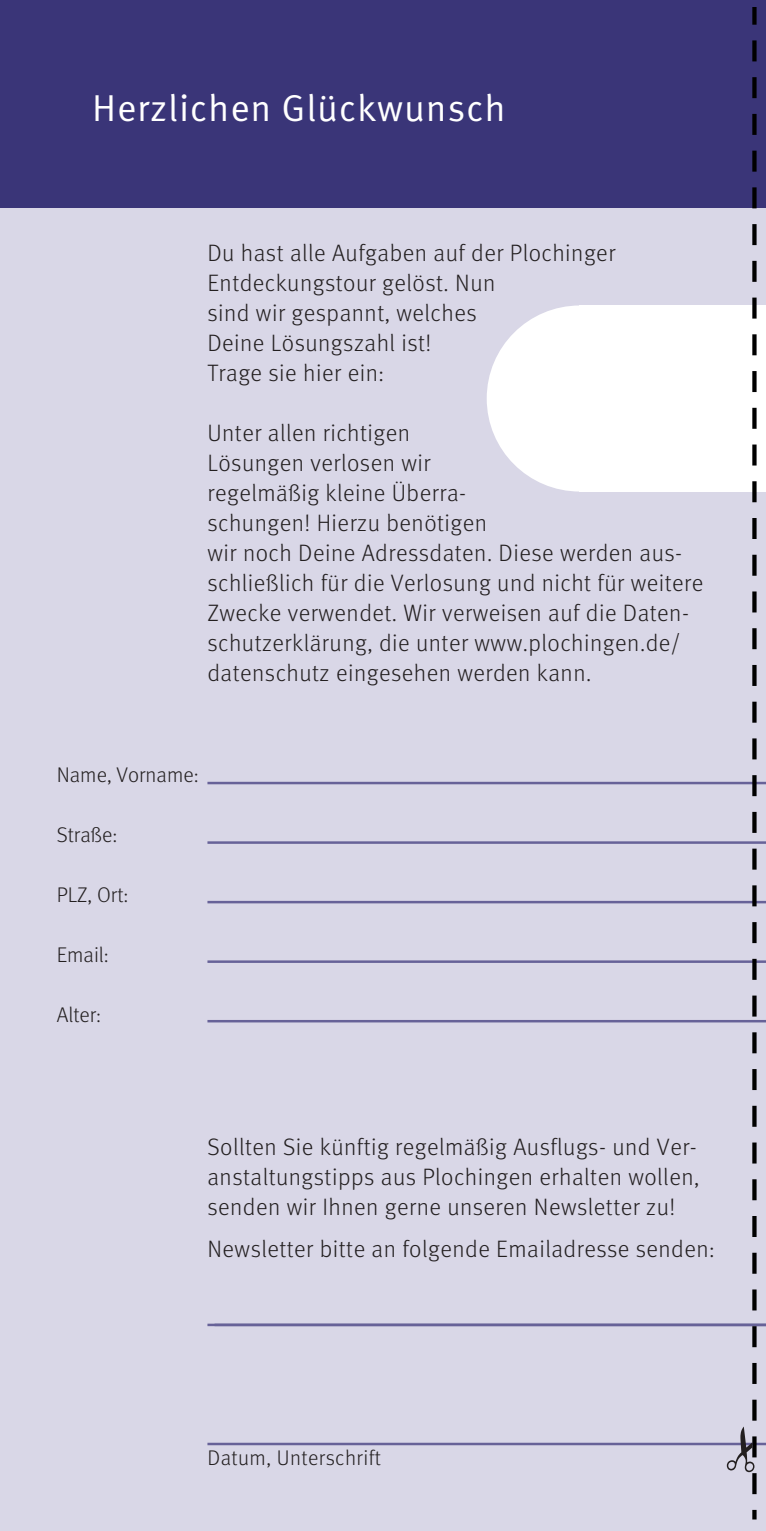
<style>
.page{position:relative;width:766px;height:1531px;background:#fff}
.page>*{position:absolute;margin:0;border:0;box-sizing:border-box;transform-origin:0 0}
.t1{font:37.5px "Meta Pro Norm";letter-spacing:.02em;color:#fff}
.t2{font:300 23.75px/30px "Meta Pro";letter-spacing:.02em;color:#231f20}
.t3{font:300 21.25px "Meta Pro";color:#231f20}
.t4{font:300 21.25px "Meta Pro";letter-spacing:.02em;color:#231f20}
</style>
<div class="page">
<div style="left:0;top:0;width:765px;height:1531px;background:#d9d7e7"></div>
<div style="left:0;top:0;width:765px;height:207px;background:#3a3578"></div>
<div style="left:486px;top:305px;width:186px;height:186px;background:#fff;border-radius:50%"></div>
<div style="left:579px;top:305px;width:186px;height:186px;background:#fff"></div>
<hr style="left:207px;top:782px;width:558px;height:2px;background:#676298">
<hr style="left:207px;top:841px;width:558px;height:3px;background:#676298">
<hr style="left:207px;top:901px;width:558px;height:2px;background:#676298">
<hr style="left:207px;top:960px;width:558px;height:3px;background:#676298">
<hr style="left:207px;top:1020px;width:558px;height:2px;background:#676298">
<hr style="left:207px;top:1323px;width:558px;height:3px;background:#676298">
<hr style="left:207px;top:1442px;width:558px;height:3px;background:#676298">
<svg style="left:726px;top:7px;width:30px;height:1512px"></svg>
<p class="t1" style="left:92px;top:80px;width:415px">Herzlichen Glückwunsch</p>
<p class="t2" style="left:207px;top:236px;width:409px">Du hast alle Aufgaben auf der Plochinger<br>Entdeckungstour gelöst. Nun<br>sind wir gespannt, welches<br>Deine Lösungszahl ist!<br>Trage sie hier ein:</p>
<p class="t2" style="left:207px;top:416px;width:497px">Unter allen richtigen<br>Lösungen verlosen wir<br>regelmäßig kleine Überra-<br>schungen! Hierzu benötigen<br>wir noch Deine Adressdaten. Diese werden aus&shy;schließlich für die Verlosung und nicht für weitere Zwecke verwendet. Wir verweisen auf die Daten&shy;schutzerklärung, die unter www.plochingen.de/ datenschutz eingesehen werden kann.</p>
<p class="t3" style="left:57px;top:759px;width:143px">Name, Vorname:</p>
<p class="t3" style="left:57px;top:819px;width:62px">Straße:</p>
<p class="t3" style="left:57px;top:879px;width:73px">PLZ, Ort:</p>
<p class="t3" style="left:57px;top:939px;width:54px">Email:</p>
<p class="t3" style="left:57px;top:999px;width:46px">Alter:</p>
<p class="t2" style="left:207px;top:1130px;width:493px;text-align:justify">Sollten Sie künftig regelmäßig Ausflugs- und Ver&shy;anstaltungstipps aus Plochingen erhalten wollen, senden wir Ihnen gerne unseren Newsletter zu!</p>
<p class="t2" style="left:207px;top:1233px;width:508px">Newsletter bitte an folgende Emailadresse senden:</p>
<p class="t4" style="left:207px;top:1442px;width:175px">Datum, Unterschrift</p>
</div>
